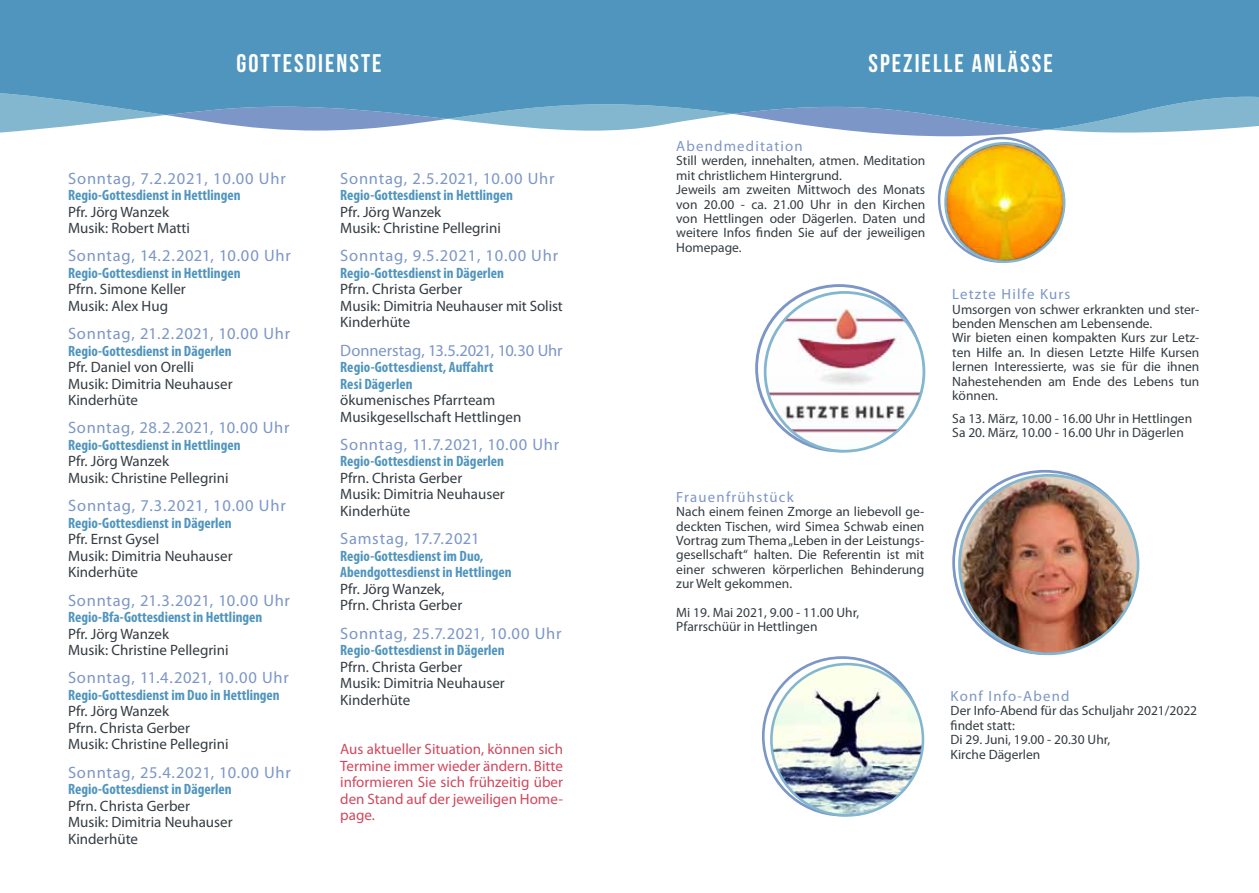
<style>
.page{position:relative;width:1259px;height:893px;background:#fff}
.page>*{position:absolute;margin:0;border:0;box-sizing:border-box;transform-origin:0 0}
.t1{font:700 25.5px "Bebas Neue";letter-spacing:.08em;color:#fff}
.t2{font:16.5px "Myriad Pro";letter-spacing:.035em;color:#7c96c7}
.t3{font:16.5px "Myriad Pro";letter-spacing:-.025em;color:#7c96c7}
.t4{font:15px/16.5px "Myriad Pro";color:#343c42}
.t5{font:700 condensed 15px/16.5px "Myriad Pro";color:#5095be}
.t6{font:15px/16.5px "Myriad Pro";color:#d0485d;text-align:justify}
.t7{font:14.85px "Myriad Pro";letter-spacing:.08em;color:#7c96c7}
.t8{font:13.5px/14.4px "Myriad Pro";color:#343c42}
</style>
<div class="page">
<svg style="left:0;top:130px;width:1204px;height:7px"></svg>
<svg style="left:0;top:0;width:1259px;height:130px;background:#5b9ac1"></svg>
<svg style="left:761px;top:290px;width:158px;height:158px"></svg>
<img style="left:765px;top:292px;width:159px;height:159px;border-radius:79px">
<div style="left:764px;top:291px;width:161px;height:162px;border:3px solid #83b6cf;border-radius:50%"></div>
<svg style="left:953px;top:471px;width:183px;height:182px"></svg>
<img style="left:959px;top:475px;width:179px;height:179px;border-radius:89px">
<svg style="left:942px;top:141px;width:119px;height:119px"></svg>
<img style="left:945px;top:143px;width:119px;height:119px;border-radius:59px">
<div style="left:944px;top:142px;width:121px;height:121px;border:2px solid #83b6cf;border-radius:50%"></div>
<svg style="left:767px;top:662px;width:151px;height:150px"></svg>
<img style="left:771px;top:664px;width:152px;height:151px;border-radius:76px">
<div style="left:770px;top:663px;width:154px;height:154px;border:3px solid #83b6cf;border-radius:50%"></div>
<h1 class="t1" style="left:236px;top:49px;width:147px">GOTTESDIENSTE</h1>
<p class="t2" style="left:68px;top:168px;width:219px">Sonntag, 7.2.2021, 10.00 Uhr</p>
<p class="t5" style="left:68px;top:186px;width:174px">Regio-Gottesdienst in Hettlingen</p>
<p class="t4" style="left:68px;top:203px;width:123px">Pfr. Jörg Wanzek<br>Musik: Robert Matti</p>
<p class="t2" style="left:68px;top:246px;width:224px">Sonntag, 14.2.2021, 10.00 Uhr</p>
<p class="t5" style="left:68px;top:264px;width:174px">Regio-Gottesdienst in Hettlingen</p>
<p class="t4" style="left:68px;top:281px;width:119px">Pfrn. Simone Keller<br>Musik: Alex Hug</p>
<p class="t2" style="left:68px;top:323px;width:224px">Sonntag, 21.2.2021, 10.00 Uhr</p>
<p class="t5" style="left:68px;top:342px;width:165px">Regio-Gottesdienst in Dägerlen</p>
<p class="t4" style="left:68px;top:359px;width:166px">Pfr. Daniel von Orelli<br>Musik: Dimitria Neuhauser<br>Kinderhüte</p>
<p class="t2" style="left:68px;top:418px;width:223px">Sonntag, 28.2.2021, 10.00 Uhr</p>
<p class="t5" style="left:68px;top:436px;width:174px">Regio-Gottesdienst in Hettlingen</p>
<p class="t4" style="left:68px;top:453px;width:162px">Pfr. Jörg Wanzek<br>Musik: Christine Pellegrini</p>
<p class="t2" style="left:68px;top:496px;width:219px">Sonntag, 7.3.2021, 10.00 Uhr</p>
<p class="t5" style="left:68px;top:514px;width:165px">Regio-Gottesdienst in Dägerlen</p>
<p class="t4" style="left:68px;top:531px;width:166px">Pfr. Ernst Gysel<br>Musik: Dimitria Neuhauser<br>Kinderhüte</p>
<p class="t2" style="left:68px;top:590px;width:223px">Sonntag, 21.3.2021, 10.00 Uhr</p>
<p class="t5" style="left:68px;top:608px;width:196px">Regio-Bfa-Gottesdienst in Hettlingen</p>
<p class="t4" style="left:68px;top:625px;width:162px">Pfr. Jörg Wanzek<br>Musik: Christine Pellegrini</p>
<p class="t2" style="left:68px;top:668px;width:222px">Sonntag, 11.4.2021, 10.00 Uhr</p>
<p class="t5" style="left:68px;top:686px;width:213px">Regio-Gottesdienst im Duo in Hettlingen</p>
<p class="t4" style="left:68px;top:703px;width:162px">Pfr. Jörg Wanzek<br>Pfrn. Christa Gerber<br>Musik: Christine Pellegrini</p>
<p class="t2" style="left:68px;top:762px;width:224px">Sonntag, 25.4.2021, 10.00 Uhr</p>
<p class="t5" style="left:68px;top:781px;width:165px">Regio-Gottesdienst in Dägerlen</p>
<p class="t4" style="left:68px;top:797px;width:166px">Pfrn. Christa Gerber<br>Musik: Dimitria Neuhauser<br>Kinderhüte</p>
<p class="t2" style="left:340px;top:168px;width:216px">Sonntag, 2.5.2021, 10.00 Uhr</p>
<p class="t5" style="left:340px;top:186px;width:174px">Regio-Gottesdienst in Hettlingen</p>
<p class="t4" style="left:340px;top:203px;width:162px">Pfr. Jörg Wanzek<br>Musik: Christine Pellegrini</p>
<p class="t2" style="left:340px;top:246px;width:219px">Sonntag, 9.5.2021, 10.00 Uhr</p>
<p class="t5" style="left:340px;top:264px;width:165px">Regio-Gottesdienst in Dägerlen</p>
<p class="t4" style="left:340px;top:281px;width:224px">Pfrn. Christa Gerber<br>Musik: Dimitria Neuhauser mit Solist<br>Kinderhüte</p>
<p class="t3" style="left:340px;top:340px;width:224px">Donnerstag, 13.5.2021, 10.30 Uhr</p>
<p class="t5" style="left:340px;top:359px;width:155px">Regio-Gottesdienst, Auffahrt<br>Resi Dägerlen</p>
<p class="t4" style="left:340px;top:392px;width:183px">ökumenisches Pfarrteam<br>Musikgesellschaft Hettlingen</p>
<p class="t2" style="left:340px;top:434px;width:220px">Sonntag, 11.7.2021, 10.00 Uhr</p>
<p class="t5" style="left:340px;top:453px;width:165px">Regio-Gottesdienst in Dägerlen</p>
<p class="t4" style="left:340px;top:469px;width:166px">Pfrn. Christa Gerber<br>Musik: Dimitria Neuhauser<br>Kinderhüte</p>
<p class="t2" style="left:340px;top:529px;width:141px">Samstag, 17.7.2021</p>
<p class="t5" style="left:340px;top:547px;width:173px">Regio-Gottesdienst im Duo,<br>Abendgottesdienst in Hettlingen</p>
<p class="t4" style="left:340px;top:580px;width:123px">Pfr. Jörg Wanzek,<br>Pfrn. Christa Gerber</p>
<p class="t2" style="left:340px;top:623px;width:223px">Sonntag, 25.7.2021, 10.00 Uhr</p>
<p class="t5" style="left:340px;top:641px;width:166px">Regio-Gottesdienst in Dägerlen</p>
<p class="t4" style="left:340px;top:658px;width:166px">Pfrn. Christa Gerber<br>Musik: Dimitria Neuhauser<br>Kinderhüte</p>
<p class="t6" style="left:340px;top:741px;width:224px">Aus aktueller Situation, können sich Termine immer wieder ändern. Bitte informieren Sie sich frühzeitig über den Stand auf der jeweiligen Home&shy;page.</p>
<h1 class="t1" style="left:868px;top:49px;width:186px">SPEZIELLE ANLÄSSE</h1>
<p class="t7" style="left:676px;top:137px;width:128px">Abendmeditation</p>
<p class="t8" style="left:676px;top:153px;width:250px">Still werden, innehalten, atmen. Meditation mit christlichem H intergrund.<br>Jeweils am zweiten Mittwoch des Monats von 20.00 - ca. 21.00 Uhr in den Kirchen von Hettlingen oder Dägerlen. Daten und weitere I nfos finden Sie auf der jeweiligen Homepage.</p>
<p class="t7" style="left:676px;top:488px;width:119px">Frauenfrühstück</p>
<p class="t8" style="left:676px;top:504px;width:249px;text-align:justify">Nach einem feinen Zmorge an liebevoll ge&shy;deckten Tischen, wird Simea Schwab einen Vortrag zum Thema „Leben in der Leistungs&shy;gesellschaft“ halten. Die Referentin ist mit einer schweren körperlichen Behinderung zur Welt gekommen.</p>
<p class="t8" style="left:676px;top:605px;width:184px">Mi 19. Mai 2021, 9.00 - 11.00 Uhr,<br>Pfarrschüür in Hettlingen</p>
<p class="t7" style="left:952px;top:285px;width:120px">Letzte H ilfe Kurs</p>
<p class="t8" style="left:952px;top:302px;width:249px">Umsorgen von schwer erkrankten und ster&shy;benden Menschen am Lebensende.<br>Wir bieten einen kompakten Kurs zur Letz&shy;ten H ilfe an. I n diesen Letzte H ilfe Kursen lernen I nteressierte, was sie für die ihnen Nahestehenden am Ende des Lebens tun können.</p>
<p class="t8" style="left:952px;top:411px;width:241px">Sa 13. März, 10.00 - 16.00 Uhr in Hettlingen<br>Sa 20. März, 10.00 - 16.00 Uhr in Dägerlen</p>
<p class="t7" style="left:950px;top:687px;width:120px">Konf I nfo-Abend</p>
<p class="t8" style="left:950px;top:703px;width:248px">Der I nfo-Abend für das Schuljahr 2021/2022 findet statt:<br>Di 29. Juni, 19.00 - 20.30 Uhr,<br>Kirche Dägerlen</p>
</div>
